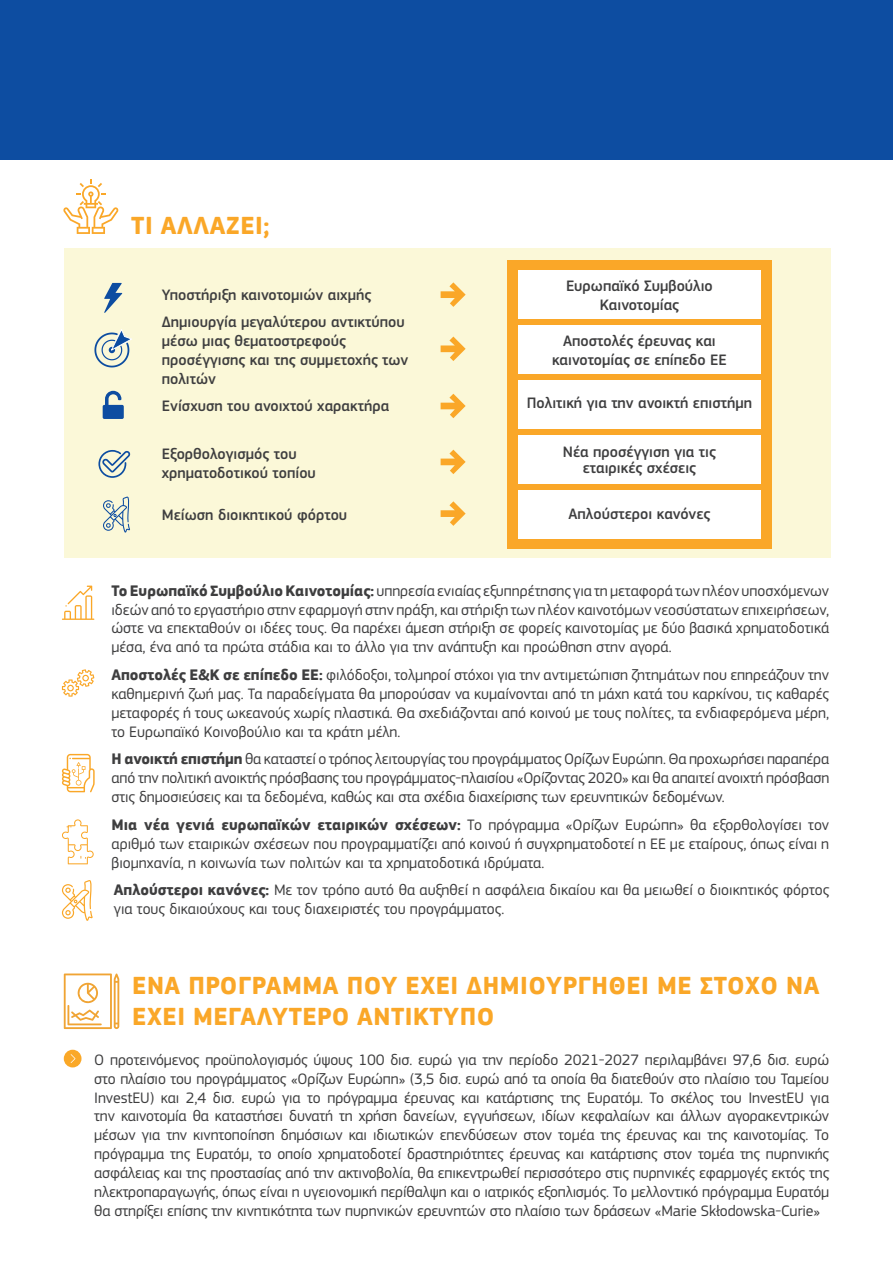
<style>
.page{position:relative;width:893px;height:1263px;background:#fff}
.page>*{position:absolute;margin:0;border:0;box-sizing:border-box;transform-origin:0 0}
.Sub-title_1{font:700 25.5px/30.6px "EC Square Sans Pro";letter-spacing:.02em;color:#faa728}
.Bullets{font:15.75px/18.9px "EC Square Sans Pro";color:#3e3e3f;text-align:justify}
.Body_Text{font:500 15.75px/18.9px "EC Square Sans Pro";color:#3e3e3f;text-align:center}
.s1{font-weight:700}
</style>
<div class="page">
<div style="left:64px;top:1050px;width:18px;height:17px;background:#faa828;border-radius:50%"></div>
<svg style="left:71px;top:1054px;width:4px;height:9px"></svg>
<svg style="left:63px;top:179px;width:55px;height:55px"></svg>
<div style="left:64px;top:248px;width:766px;height:309px;background:#fbf8d8"></div>
<svg style="left:441px;top:282px;width:25px;height:25px"></svg>
<svg style="left:441px;top:337px;width:25px;height:24px"></svg>
<svg style="left:441px;top:394px;width:25px;height:24px"></svg>
<svg style="left:441px;top:450px;width:25px;height:24px"></svg>
<svg style="left:441px;top:501px;width:25px;height:25px"></svg>
<div style="left:507px;top:260px;width:265px;height:289px;background:#faa728"></div>
<div style="left:518px;top:270px;width:243px;height:49px;background:#fff"></div>
<div style="left:518px;top:325px;width:243px;height:49px;background:#fff"></div>
<div style="left:518px;top:380px;width:243px;height:49px;background:#fff"></div>
<div style="left:518px;top:435px;width:243px;height:49px;background:#fff"></div>
<div style="left:518px;top:490px;width:243px;height:48px;background:#fff"></div>
<svg style="left:103px;top:391px;width:21px;height:28px"></svg>
<svg style="left:94px;top:329px;width:38px;height:38px"></svg>
<svg style="left:104px;top:283px;width:18px;height:30px"></svg>
<svg style="left:64px;top:973px;width:55px;height:56px"></svg>
<svg style="left:103px;top:497px;width:27px;height:35px"></svg>
<svg style="left:62px;top:586px;width:32px;height:34px"></svg>
<svg style="left:62px;top:669px;width:32px;height:28px"></svg>
<svg style="left:62px;top:819px;width:32px;height:45px"></svg>
<svg style="left:62px;top:880px;width:31px;height:41px"></svg>
<svg style="left:62px;top:754px;width:33px;height:38px"></svg>
<svg style="left:98px;top:450px;width:32px;height:28px"></svg>
<div style="left:0;top:0;width:893px;height:160px;background:#0d4da1"></div>
<p class="Sub-title_1" style="left:131px;top:211px;width:140px">ΤΙ ΑΛΛΑΖΕΙ;</p>
<p class="Body_Text" style="left:162px;top:285px;width:211px">Υποστήριξη καινοτομιών αιχμής</p>
<p class="Body_Text" style="left:162px;top:313px;width:248px;text-align:left">Δημιουργία μεγαλύτερου αντικτύπου μέσω μιας θεματοστρεφούς προσέγγισης και της συμμετοχής των πολιτών</p>
<p class="Body_Text" style="left:162px;top:397px;width:229px">Ενίσχυση του ανοιχτού χαρακτήρα</p>
<p class="Body_Text" style="left:162px;top:444px;width:156px;text-align:left">Εξορθολογισμός του χρηματοδοτικού τοπίου</p>
<p class="Body_Text" style="left:162px;top:505px;width:187px">Μείωση διοικητικού φόρτου</p>
<p class="Body_Text" style="left:566px;top:277px;width:148px">Ευρωπαϊκό Συμβούλιο<br>Καινοτομίας</p>
<p class="Body_Text" style="left:552px;top:332px;width:176px">Αποστολές έρευνας και καινοτομίας σε επίπεδο ΕΕ</p>
<p class="Body_Text" style="left:527px;top:394px;width:227px">Πολιτική για την ανοικτή επιστήμη</p>
<p class="Body_Text" style="left:563px;top:444px;width:155px;line-height:16.5px">Νέα προσέγγιση για τις εταιρικές σχέσεις</p>
<p class="Body_Text" style="left:568px;top:505px;width:143px">Απλούστεροι κανόνες</p>
<p class="Bullets" style="left:111px;top:581px;width:719px"><span class="s1">Το Ευρωπαϊκό Συμβούλιο Καινοτομίας:</span> υπηρεσία ενιαίας εξυπηρέτησης για τη μεταφορά των πλέον υποσχόμενων ιδεών από το εργαστήριο στην εφαρμογή στην πράξη, και στήριξη των πλέον καινοτόμων νεοσύστατων επιχειρήσεων, ώστε να επεκταθούν οι ιδέες τους. Θα παρέχει άμεση στήριξη σε φορείς καινοτομίας με δύο βασικά χρηματοδοτικά μέσα, ένα από τα πρώτα στάδια και το άλλο για την ανάπτυξη και προώθηση στην αγορά.</p>
<p class="Bullets" style="left:111px;top:665px;width:719px"><span class="s1">Αποστολές Ε&amp;Κ σε επίπεδο ΕΕ:</span> φιλόδοξοι, τολμηροί στόχοι για την αντιμετώπιση ζητημάτων που επηρεάζουν την καθημερινή ζωή μας. Τα παραδείγματα θα μπορούσαν να κυμαίνονται από τη μάχη κατά του καρκίνου, τις καθαρές μεταφορές ή τους ωκεανούς χωρίς πλαστικά. Θα σχεδιάζονται από κοινού με τους πολίτες, τα ενδιαφερόμενα μέρη, το Ευρωπαϊκό Κοινοβούλιο και τα κράτη μέλη.</p>
<p class="Bullets" style="left:112px;top:750px;width:719px"><span class="s1">Η ανοικτή επιστήμη</span> θα καταστεί ο τρόπος λειτουργίας του προγράμματος Ορίζων Ευρώπη. Θα προχωρήσει παραπέρα από την πολιτική ανοικτής πρόσβασης του προγράμματος-πλαισίου «Ορίζοντας 2020» και θα απαιτεί ανοιχτή πρόσβαση στις δημοσιεύσεις και τα δεδομένα, καθώς και στα σχέδια διαχείρισης των ερευνητικών δεδομένων.</p>
<p class="Bullets" style="left:112px;top:815px;width:719px"><span class="s1">Μια νέα γενιά ευρωπαϊκών εταιρικών σχέσεων:</span> Το πρόγραμμα «Ορίζων Ευρώπη» θα εξορθολογίσει τον αριθμό των εταιρικών σχέσεων που προγραμματίζει από κοινού ή συγχρηματοδοτεί η ΕΕ με εταίρους, όπως είναι η βιομηχανία, η κοινωνία των πολιτών και τα χρηματοδοτικά ιδρύματα.</p>
<p class="Bullets" style="left:114px;top:881px;width:717px"><span class="s1">Απλούστεροι κανόνες:</span> Με τον τρόπο αυτό θα αυξηθεί η ασφάλεια δικαίου και θα μειωθεί ο διοικητικός φόρτος για τους δικαιούχους και τους διαχειριστές του προγράμματος.</p>
<p class="Sub-title_1" style="left:132px;top:971px;width:689px">ΕΝΑ ΠΡΟΓΡΑΜΜΑ ΠΟΥ ΕΧΕΙ ΔΗΜΙΟΥΡΓΗΘΕΙ ΜΕ ΣΤΟΧΟ ΝΑ<br>ΕΧΕΙ ΜΕΓΑΛΥΤΕΡΟ ΑΝΤΙΚΤΥΠΟ</p>
<p class="Bullets" style="left:94px;top:1050px;width:736px">Ο προτεινόμενος προϋπολογισμός ύψους 100 δισ. ευρώ για την περίοδο 2021-2027 περιλαμβάνει 97,6 δισ. ευρώ στο πλαίσιο του προγράμματος «Ορίζων Ευρώπη» (3,5 δισ. ευρώ από τα οποία θα διατεθούν στο πλαίσιο του Ταμείου InvestEU) και 2,4 δισ. ευρώ για το πρόγραμμα έρευνας και κατάρτισης της Ευρατόμ. Το σκέλος του InvestEU για την καινοτομία θα καταστήσει δυνατή τη χρήση δανείων, εγγυήσεων, ιδίων κεφαλαίων και άλλων αγορακεντρικών μέσων για την κινητοποίηση δημόσιων και ιδιωτικών επενδύσεων στον τομέα της έρευνας και της καινοτομίας. Το πρόγραμμα της Ευρατόμ, το οποίο χρηματοδοτεί δραστηριότητες έρευνας και κατάρτισης στον τομέα της πυρηνικής ασφάλειας και της προστασίας από την ακτινοβολία, θα επικεντρωθεί περισσότερο στις πυρηνικές εφαρμογές εκτός της ηλεκτροπαραγωγής, όπως είναι η υγειονομική περίθαλψη και ο ιατρικός εξοπλισμός. Το μελλοντικό πρόγραμμα Ευρατόμ θα στηρίξει επίσης την κινητικότητα των πυρηνικών ερευνητών στο πλαίσιο των δράσεων «Marie Skłodowska-Curie»</p>
</div>
